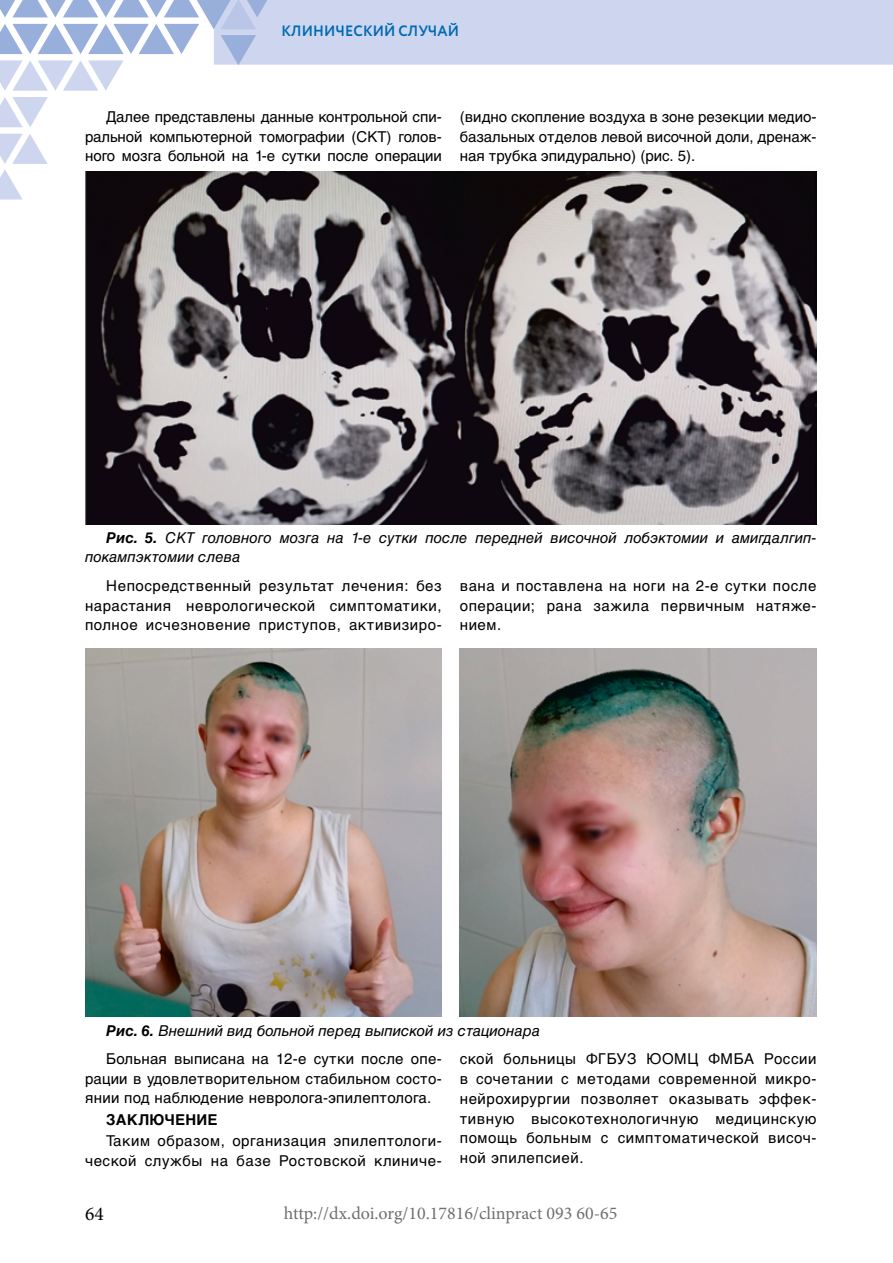
<style>
.page{position:relative;width:893px;height:1263px;background:#fff}
.page>*{position:absolute;margin:0;border:0;box-sizing:border-box;transform-origin:0 0}
.t1{font:19.5px "Minion Pro";color:#000}
.t2{font:18px "Minion Pro";color:#706f6f}
.t3{font:15px/19.5px "Helvetica Cyrillic";letter-spacing:.04em;color:#000;text-align:justify}
.t4{font:italic 15px/19.5px "Helvetica Cyrillic";color:#000}
.t5{font:700 15px "Circe";letter-spacing:.01em;color:#006ab3;scale:.95 1}
.t6{font:700 15px "Helvetica Cyrillic";letter-spacing:.02em;color:#000}
.s1{font-weight:700}
</style>
<div class="page">
<svg style="left:0;top:97px;width:48px;height:30px"></svg>
<svg style="left:0;top:134px;width:48px;height:65px"></svg>
<svg style="left:0;top:0;width:893px;height:91px"></svg>
<img style="left:85px;top:171px;width:731px;height:354px">
<img style="left:85px;top:648px;width:357px;height:368px">
<img style="left:460px;top:648px;width:356px;height:368px">
<p class="t5" style="left:282px;top:21px;width:189px">КЛИНИЧЕСКИЙ СЛУЧАЙ</p>
<p class="t3" style="left:85px;top:107px;width:358px;text-indent:21px">Далее представлены данные контрольной спи&shy;ральной компьютерной томографии (СКТ) голов&shy;ного мозга больной на 1-е сутки после операции</p>
<p class="t3" style="left:460px;top:107px;width:358px">(видно скопление воздуха в зоне резекции медио&shy;базальных отделов левой височной доли, дренаж&shy;ная трубка эпидурально) (рис. 5).</p>
<p class="t4" style="left:85px;top:528px;width:733px;text-indent:21px"><span class="s1">Рис. 5.</span> СКТ головного мозга на 1-е сутки после передней височной лобэктомии и амигдалгип&shy;покампэктомии слева</p>
<p class="t3" style="left:460px;top:576px;width:358px">вана и поставлена на ноги на 2-е сутки после операции; рана зажила первичным натяже&shy;нием.</p>
<p class="t3" style="left:85px;top:576px;width:358px;text-indent:21px">Непосредственный результат лечения: без нарастания неврологической симптоматики, полное исчезновение приступов, активизиро-</p>
<p class="t4" style="left:106px;top:1021px;width:435px"><span class="s1">Рис. 6.</span> Внешний вид больной перед выпиской из стационара</p>
<p class="t3" style="left:85px;top:1049px;width:358px;text-indent:21px">Больная выписана на 12-е сутки после опе&shy;рации в удовлетворительном стабильном состо&shy;янии под наблюдение невролога-эпилептолога.</p>
<p class="t6" style="left:106px;top:1111px;width:113px">ЗАКЛЮЧЕНИЕ</p>
<p class="t3" style="left:85px;top:1131px;width:358px;text-align:right">Таким образом, организация эпилептологи&shy;ческой службы на базе Ростовской клиниче-</p>
<p class="t3" style="left:460px;top:1049px;width:358px">ской больницы ФГБУЗ ЮОМЦ ФМБА России в сочетании с методами современной микро&shy;нейрохирургии позволяет оказывать эффек&shy;тивную высокотехнологичную медицинскую помощь больным с симптоматической височ&shy;ной эпилепсией.</p>
<h1 class="t1" style="left:85px;top:1200px;width:20px">64</h1>
<p class="t2" style="left:284px;top:1201px;width:335px">http://dx.doi.org/10.17816/clinpract 093 60-65</p>
</div>
